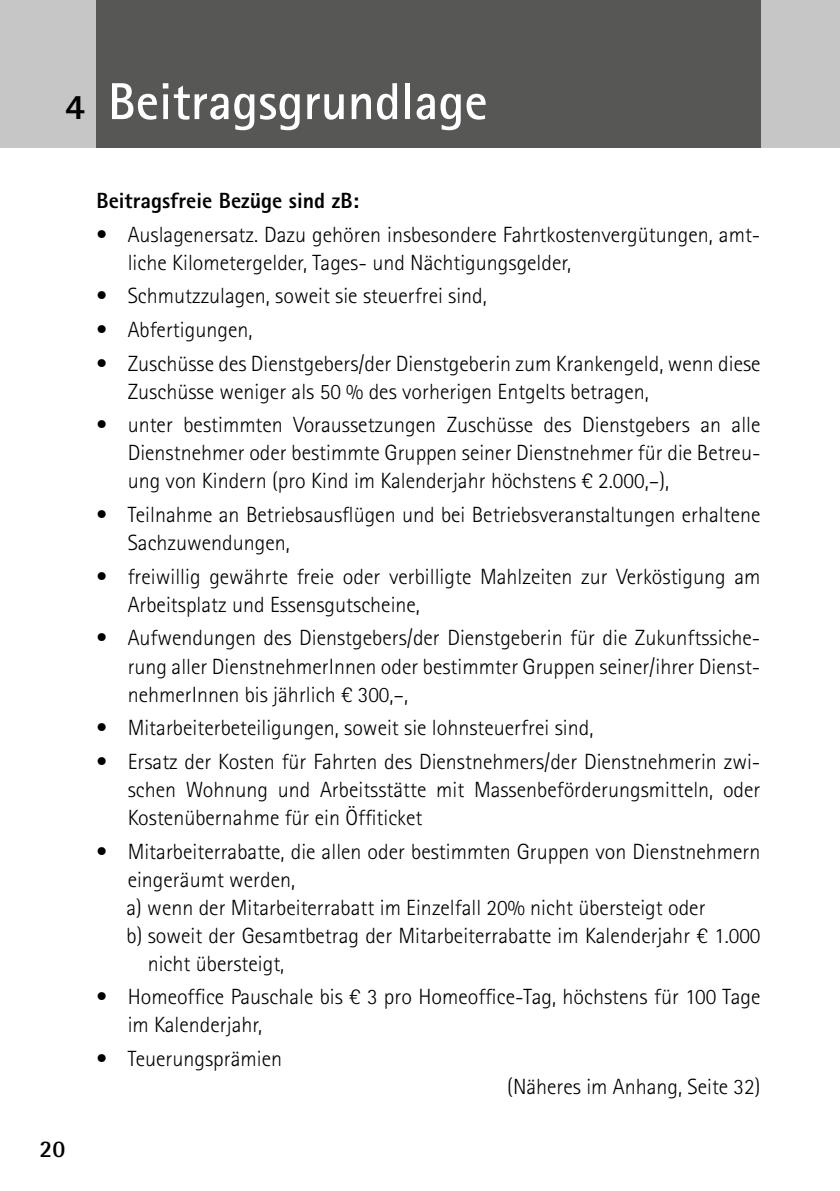
<style>
.page{position:relative;width:840px;height:1191px;background:#fff}
.page>*{position:absolute;margin:0;border:0;box-sizing:border-box;transform-origin:0 0}
.t1{font:700 52px "Rotis Sans Serif Std";color:#fff}
.t2{font:700 24px "Rotis Semi Sans Std";color:#000}
.t3{font:300 22px/28px "Rotis Sans Serif Std";color:#000}
.t4{font:800 22px "Rotis Sans Serif Std";color:#000}
.s1{font-weight:800;font-size:36px;color:#000}
</style>
<div class="page">
<div style="left:0;top:0;width:839px;height:147px;background:#c6c6c6"></div>
<div style="left:96px;top:0;width:664px;height:147px;background:#575756"></div>
<h1 class="t1" style="left:65px;top:69px;width:424px"><span class="s1">4</span> Beitragsgrundlage</h1>
<p class="t2" style="left:40px;top:1133px;width:27px">20</p>
<p class="t4" style="left:96px;top:186px;width:264px">Beitragsfreie Bezüge sind zB:</p>
<p class="t3" style="left:128px;top:220px;width:634px;text-indent:-31px">• Auslagenersatz. Dazu gehören insbesondere Fahrtkostenvergütungen, amt&shy;liche Kilometergelder, Tages- und Nächtigungsgelder,</p>
<p class="t3" style="left:96px;top:282px;width:392px">• Schmutzzulagen, soweit sie steuerfrei sind,</p>
<p class="t3" style="left:96px;top:316px;width:157px">• Abfertigungen,</p>
<p class="t3" style="left:128px;top:349px;width:634px;text-indent:-31px">• Zuschüsse des Dienstgebers/der Dienstgeberin zum Krankengeld, wenn diese<br>Zuschüsse weniger als 50 % des vorherigen Entgelts betragen,</p>
<p class="t3" style="left:128px;top:411px;width:634px;text-align:justify;text-indent:-31px">• unter bestimmten Voraussetzungen Zuschüsse des Dienstgebers an alle Dienstnehmer oder bestimmte Gruppen seiner Dienstnehmer für die Betreu&shy;ung von Kindern (pro Kind im Kalenderjahr höchstens € 2.000,–),</p>
<p class="t3" style="left:128px;top:501px;width:634px;text-indent:-31px">• Teilnahme an Betriebsausflügen und bei Betriebsveranstaltungen erhaltene<br>Sachzuwendungen,</p>
<p class="t3" style="left:128px;top:562px;width:634px;text-indent:-31px">• freiwillig gewährte freie oder verbilligte Mahlzeiten zur Verköstigung am<br>Arbeitsplatz und Essensgutscheine,</p>
<p class="t3" style="left:128px;top:624px;width:634px;text-align:justify;text-indent:-31px">• Aufwendungen des Dienstgebers/der Dienstgeberin für die Zukunftssiche&shy;rung aller DienstnehmerInnen oder bestimmter Gruppen seiner/ihrer Dienst&shy;nehmerInnen bis jährlich € 300,–,</p>
<p class="t3" style="left:96px;top:714px;width:498px">• Mitarbeiterbeteiligungen, soweit sie lohnsteuerfrei sind,</p>
<p class="t3" style="left:128px;top:747px;width:634px;text-align:justify;text-indent:-31px">• Ersatz der Kosten für Fahrten des Dienstnehmers/der Dienstnehmerin zwi&shy;schen Wohnung und Arbeitsstätte mit Massenbeförderungsmitteln, oder Kostenübernahme für ein Öffiticket</p>
<p class="t3" style="left:96px;top:837px;width:665px">• Mitarbeiterrabatte, die allen oder bestimmten Gruppen von Dienstnehmern</p>
<p class="t3" style="left:128px;top:865px;width:169px">eingeräumt werden,</p>
<p class="t3" style="left:126px;top:893px;width:580px">a) wenn der Mitarbeiterrabatt im Einzelfall 20% nicht übersteigt oder</p>
<p class="t3" style="left:126px;top:921px;width:635px">b) soweit der Gesamtbetrag der Mitarbeiterrabatte im Kalenderjahr € 1.000</p>
<p class="t3" style="left:148px;top:949px;width:138px">nicht übersteigt,</p>
<p class="t3" style="left:128px;top:983px;width:634px;text-indent:-31px">• Homeoffice Pauschale bis € 3 pro Homeoffice-Tag, höchstens für 100 Tage im Kalenderjahr,</p>
<p class="t3" style="left:96px;top:1044px;width:187px">• Teuerungsprämien</p>
<p class="t3" style="left:507px;top:1072px;width:254px">(Näheres im Anhang, Seite 32)</p>
</div>
